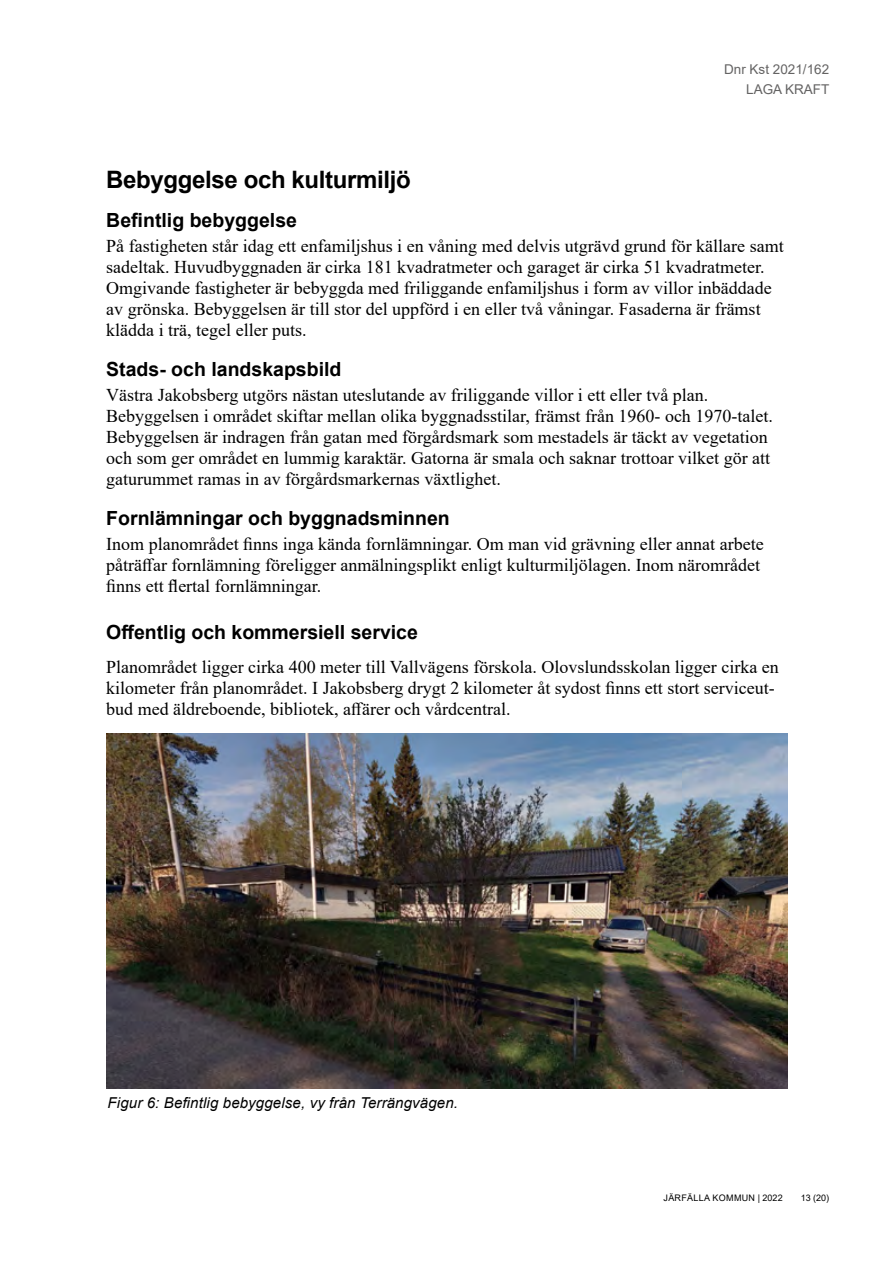
<style>
.page{position:relative;width:893px;height:1263px;background:#fff}
.page>*{position:absolute;margin:0;border:0;box-sizing:border-box;transform-origin:0 0}
.t1{font:700 24px "Arial";letter-spacing:-.015em;color:#000}
.t2{font:700 19.5px "Arial";color:#000}
.t3{font:18px/21px "Times New Roman";color:#000}
.t4{font:italic 15px "Arial";letter-spacing:.01em;color:#000}
.t5{font:13.5px/20.7px "Arial";color:#646363;text-align:right}
.t6{font:9px "Arial";letter-spacing:.035em;color:#000}
</style>
<div class="page">
<img style="left:106px;top:733px;width:682px;height:355px">
<p class="t5" style="left:724px;top:58px;width:107px">Dnr Kst 2021/162<br>LAGA KRAFT</p>
<h1 class="t1" style="left:106px;top:162px;width:306px">Bebyggelse och kulturmiljö</h1>
<p class="t2" style="left:106px;top:206px;width:192px">Befintlig bebyggelse</p>
<p class="t3" style="left:106px;top:235px;width:679px">På fastigheten står idag ett enfamiljshus i en våning med delvis utgrävd grund för källare samt sadeltak. Huvudbyggnaden är cirka 181 kvadratmeter och garaget är cirka 51 kvadratmeter.<br>Omgivande fastigheter är bebyggda med friliggande enfamiljshus i form av villor inbäddade av grönska. Bebyggelsen är till stor del uppförd i en eller två våningar. Fasaderna är främst klädda i trä, tegel eller puts.</p>
<p class="t2" style="left:106px;top:355px;width:237px">Stads- och landskapsbild</p>
<p class="t3" style="left:106px;top:384px;width:668px">Västra Jakobsberg utgörs nästan uteslutande av friliggande villor i ett eller två plan.<br>Bebyggelsen i området skiftar mellan olika byggnadsstilar, främst från 1960- och 1970-talet.<br>Bebyggelsen är indragen från gatan med förgårdsmark som mestadels är täckt av vegetation och som ger området en lummig karaktär. Gatorna är smala och saknar trottoar vilket gör att gaturummet ramas in av förgårdsmarkernas växtlighet.</p>
<p class="t2" style="left:106px;top:504px;width:345px">Fornlämningar och byggnadsminnen</p>
<p class="t3" style="left:106px;top:533px;width:659px">Inom planområdet finns inga kända fornlämningar. Om man vid grävning eller annat arbete påträffar fornlämning föreligger anmälningsplikt enligt kulturmiljölagen. Inom närområdet finns ett flertal fornlämningar.</p>
<p class="t2" style="left:106px;top:618px;width:313px">Offentlig och kommersiell service</p>
<p class="t3" style="left:106px;top:655px;width:674px">Planområdet ligger cirka 400 meter till Vallvägens förskola. Olovslundsskolan ligger cirka en kilometer från planområdet. I Jakobsberg drygt 2 kilometer åt sydost finns ett stort serviceut&shy;bud med äldreboende, bibliotek, affärer och vårdcentral.</p>
<p class="t4" style="left:108px;top:1093px;width:352px">Figur 6: Befintlig bebyggelse, vy från Terrängvägen.</p>
<p class="t6" style="left:663px;top:1191px;width:121px">JÄRFÄLLA KOMMUN | 2022</p>
<p class="t6" style="left:801px;top:1191px;width:30px">13 (20)</p>
</div>
